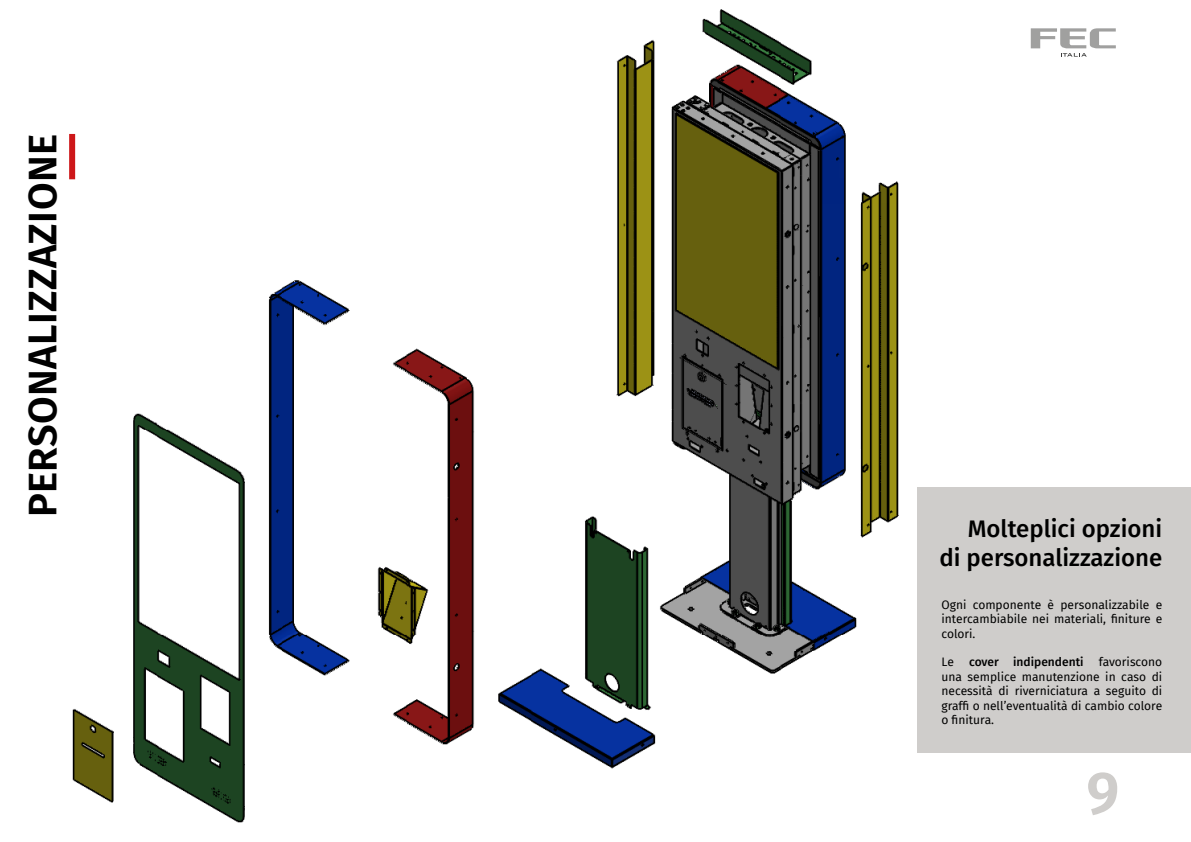
<style>
.page{position:relative;width:1191px;height:842px;background:#fff}
.page>*{position:absolute;margin:0;border:0;box-sizing:border-box;transform-origin:0 0}
.t1{font:600 60px "Fira Sans";color:#cfcdcb}
.t2{font:600 40px "Fira Sans";letter-spacing:.01em;color:#000}
.t3{font:500 24px/28.8px "Fira Sans";color:#000;text-align:right}
.t4{font:12px/14.4px "Fira Sans";color:#000;text-align:justify}
.t5{font:500 12px "Fira Sans";color:#000}
</style>
<div class="page">
<img style="left:69px;top:9px;width:898px;height:814px">
<svg style="left:1030px;top:28px;width:85px;height:29px"></svg>
<div style="left:69px;top:134px;width:6px;height:45px;background:#cd1719"></div>
<div style="left:917px;top:488px;width:274px;height:265px;background:#cfcdcb"></div>
<h2 class="t2" style="left:10px;top:517px;width:385px;rotate:-90deg">PERSONALIZZAZIONE</h2>
<h3 class="t3" style="left:939px;top:513px;width:224px">Molteplici opzioni<br>di personalizzazione</h3>
<p class="t4" style="left:941px;top:597px;width:222px">Ogni componente è personalizzabile e intercambiabile nei materiali, finiture e colori.</p>
<p class="t4" style="left:941px;top:655px;width:14px">Le</p>
<p class="t5" style="left:969px;top:652px;width:116px">cover indipendenti</p>
<p class="t4" style="left:941px;top:655px;width:222px;text-indent:157px">favoriscono una semplice manutenzione in caso di necessità di riverniciatura a seguito di graffi o nell’eventualità di cambio colore o finitura.</p>
<h1 class="t1" style="left:1086px;top:743px;width:35px">9</h1>
</div>
